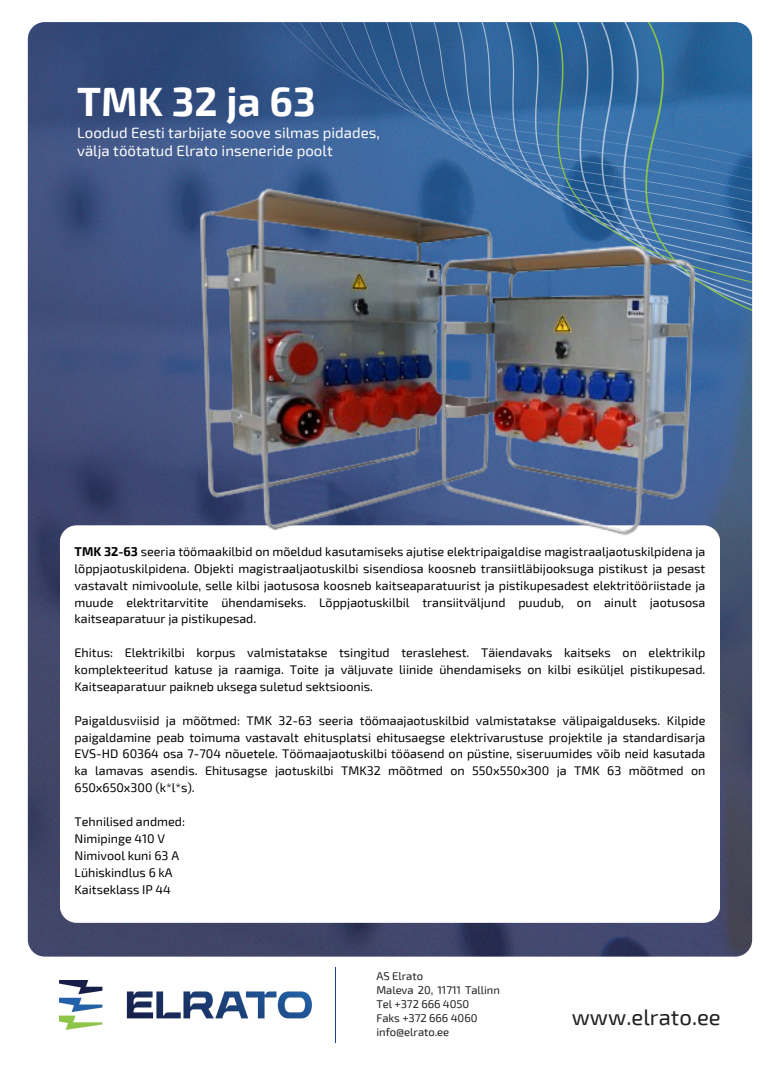
<style>
.page{position:relative;width:780px;height:1088px;background:#fff}
.page>*{position:absolute;margin:0;border:0;box-sizing:border-box;transform-origin:0 0}
.t1{font:700 40px "Exo 2";letter-spacing:.005em;color:#fff}
.t2{font:22px "Exo 2";color:#231f20}
.t3{font:15px/17.8px "Exo 2";letter-spacing:.005em;color:#fff}
.t4{font:12.5px/16.9px "Exo 2";color:#000;text-align:justify}
.t5{font:11.25px/14px "Exo 2";letter-spacing:-.005em;color:#231f20}
.s1{font-weight:700}
</style>
<div class="page">
<hr style="left:336px;top:967px;width:1px;height:76px;background:#18488f">
<img style="left:28px;top:22px;width:724px;height:934px;border-radius:17px">
<div style="left:60px;top:525px;width:659px;height:397px;background:#fff;border-radius:17px"></div>
<img style="left:115px;top:30px;width:638px;height:665px">
<img style="left:60px;top:980px;width:251px;height:49px">
<h3 class="t1" style="left:77px;top:75px;width:240px">TMK 32 ja 63</h3>
<h4 class="t3" style="left:77px;top:123px;width:305px">Loodud Eesti tarbijate soove silmas pidades, välja töötatud Elrato inseneride poolt</h4>
<h4 class="t4" style="left:75px;top:542px;width:632px"><span class="s1">TMK 32-63</span> seeria töömaakilbid on mõeldud kasutamiseks ajutise elektripaigaldise magistraaljaotuskilpidena ja lõppjaotuskilpidena. Objekti magistraaljaotuskilbi sisendiosa koosneb transiitläbijooksuga pistikust ja pesast vastavalt nimivoolule, selle kilbi jaotusosa koosneb kaitseaparatuurist ja pistikupesadest elektritööriistade ja muude elektritarvitite ühendamiseks. Lõppjaotuskilbil transiitväljund puudub, on ainult jaotusosa kaitseaparatuur ja pistikupesad.</h4>
<h4 class="t4" style="left:75px;top:643px;width:632px">Ehitus: Elektrikilbi korpus valmistatakse tsingitud teraslehest. Täiendavaks kaitseks on elektrikilp komplekteeritud katuse ja raamiga. Toite ja väljuvate liinide ühendamiseks on kilbi esiküljel pistikupesad.<br>Kaitseaparatuur paikneb uksega suletud sektsioonis.</h4>
<h4 class="t4" style="left:75px;top:711px;width:632px">Paigaldusviisid ja mõõtmed: TMK 32-63 seeria töömaajaotuskilbid valmistatakse välipaigalduseks. Kilpide paigaldamine peab toimuma vastavalt ehitusplatsi ehitusaegse elektrivarustuse projektile ja standardisarja EVS-HD 60364 osa 7-704 nõuetele. Töömaajaotuskilbi tööasend on püstine, siseruumides võib neid kasutada ka lamavas asendis. Ehitusagse jaotuskilbi TMK32 mõõtmed on 550x550x300 ja TMK 63 mõõtmed on 650x650x300 (k*l*s).</h4>
<p class="t4" style="left:75px;top:812px;width:112px;text-align:left">Tehnilised andmed:<br>Nimipinge 410 V<br>Nimivool kuni 63 A<br>Lühiskindlus 6 kA<br>Kaitseklass IP 44</p>
<p class="t5" style="left:377px;top:968px;width:48px">AS Elrato</p>
<p class="t5" style="left:377px;top:982px;width:125px">Maleva 20, 11711 Tallinn<br>Tel +372 666 4050</p>
<p class="t5" style="left:377px;top:1010px;width:103px">Faks +372 666 4060 info@elrato.ee</p>
<p class="t2" style="left:572px;top:1003px;width:151px">www.elrato.ee</p>
</div>
